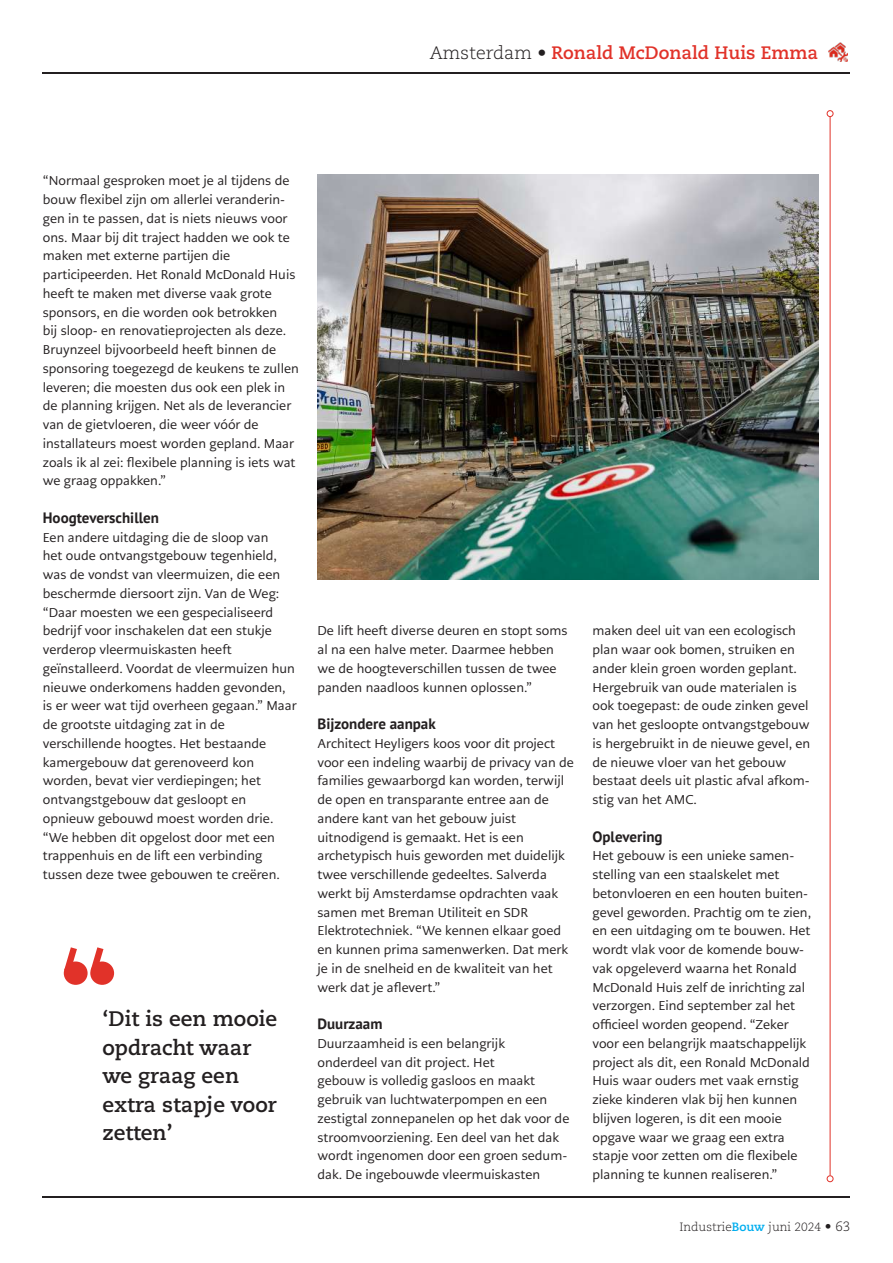
<style>
.page{position:relative;width:893px;height:1263px;background:#fff}
.page>*{position:absolute;margin:0;border:0;box-sizing:border-box;transform-origin:0 0}
.t1{font:700 21px/28.5px "Caecilia LT Pro 75";color:#231f20}
.t2{font:700 18px "Caecilia LT Pro 75";color:#e13229}
.t3{font:700 15px "PT Sans";color:#231f20}
.t4{font:12.75px/18.8px "PMN Caecilia Sans Text";color:#231f20}
.t5{font:300 12px "Caecilia LT Pro 45";color:#231f20}
.s1{font-family:"Caecilia LT Pro 45";font-weight:300;color:#231f20}
.s2{font-family:"Caecilia LT Pro 75";font-weight:700;color:#00aeef}
.s3{font-size:13.5px}
</style>
<div class="page">
<hr style="left:43px;top:72px;width:807px;height:1px;background:#231f20">
<hr style="left:43px;top:1197px;width:807px;height:1px;background:#231f20">
<div style="left:64px;top:961px;width:24px;height:24px;background:#e13229;border-radius:50%"></div>
<svg style="left:64px;top:947px;width:13px;height:24px"></svg>
<div style="left:90px;top:961px;width:24px;height:24px;background:#e13229;border-radius:50%"></div>
<svg style="left:91px;top:947px;width:12px;height:22px"></svg>
<hr style="left:830px;top:117px;width:1px;height:1058px;background:#e13229">
<div style="left:827px;top:110px;width:6px;height:7px;border:1px solid #e13229;border-radius:50%"></div>
<div style="left:827px;top:1175px;width:6px;height:7px;border:1px solid #e13229;border-radius:50%"></div>
<img style="left:829px;top:43px;width:19px;height:19px">
<img style="left:317px;top:175px;width:501px;height:404px">
<h2 class="t2" style="left:430px;top:40px;width:390px"><span class="s1">Amsterdam •</span> Ronald McDonald Huis Emma</h2>
<p class="t4" style="left:43px;top:171px;width:257px">“Normaal gesproken moet je al tijdens de bouw flexibel zijn om allerlei veranderin&shy;gen in te passen, dat is niets nieuws voor ons. Maar bij dit traject hadden we ook te maken met externe partijen die participeerden. Het Ronald McDonald Huis heeft te maken met diverse vaak grote sponsors, en die worden ook betrokken<br>bij sloop- en renovatieprojecten als deze.<br>Bruynzeel bijvoorbeeld heeft binnen de sponsoring toegezegd de keukens te zullen leveren; die moesten dus ook een plek in de planning krijgen. Net als de leverancier van de gietvloeren, die weer vóór de installateurs moest worden gepland. Maar zoals ik al zei: flexibele planning is iets wat we graag oppakken.”</p>
<p class="t3" style="left:43px;top:508px;width:118px">Hoogteverschillen</p>
<p class="t4" style="left:43px;top:528px;width:255px">Een andere uitdaging die de sloop van<br>het oude ontvangstgebouw tegenhield, was de vondst van vleermuizen, die een beschermde diersoort zijn. Van de Weg: “Daar moesten we een gespecialiseerd bedrijf voor inschakelen dat een stukje verderop vleermuiskasten heeft geïnstalleerd. Voordat de vleermuizen hun nieuwe onderkomens hadden gevonden, is er weer wat tijd overheen gegaan.” Maar de grootste uitdaging zat in de verschillende hoogtes. Het bestaande kamergebouw dat gerenoveerd kon worden, bevat vier verdiepingen; het ontvangstgebouw dat gesloopt en opnieuw gebouwd moest worden drie. “We hebben dit opgelost door met een trappenhuis en de lift een verbinding tussen deze twee gebouwen te creëren.</p>
<h1 class="t1" style="left:102px;top:1004px;width:176px">‘Dit is een mooie opdracht waar we graag een extra stapje voor zetten’</h1>
<p class="t4" style="left:317px;top:621px;width:252px">De lift heeft diverse deuren en stopt soms al na een halve meter. Daarmee hebben we de hoogteverschillen tussen de twee panden naadloos kunnen oplossen.”</p>
<p class="t3" style="left:317px;top:714px;width:120px">Bijzondere aanpak</p>
<p class="t4" style="left:317px;top:734px;width:258px">Architect Heyligers koos voor dit project voor een indeling waarbij de privacy van de families gewaarborgd kan worden, terwijl de open en transparante entree aan de andere kant van het gebouw juist uitnodigend is gemaakt. Het is een archetypisch huis geworden met duidelijk twee verschillende gedeeltes. Salverda werkt bij Amsterdamse opdrachten vaak samen met Breman Utiliteit en SDR Elektrotechniek. “We kennen elkaar goed en kunnen prima samenwerken. Dat merk je in de snelheid en de kwaliteit van het werk dat je aflevert.”</p>
<p class="t3" style="left:317px;top:1014px;width:66px">Duurzaam</p>
<p class="t4" style="left:317px;top:1034px;width:253px">Duurzaamheid is een belangrijk<br>onderdeel van dit project. Het<br>gebouw is volledig gasloos en maakt gebruik van luchtwaterpompen en een zestigtal zonnepanelen op het dak voor de stroomvoorziening. Een deel van het dak wordt ingenomen door een groen sedum&shy;dak. De ingebouwde vleermuiskasten</p>
<p class="t4" style="left:592px;top:621px;width:219px">maken deel uit van een ecologisch plan waar ook bomen, struiken en ander klein groen worden geplant.<br>Hergebruik van oude materialen is ook toegepast: de oude zinken gevel van het gesloopte ontvangstgebouw is hergebruikt in de nieuwe gevel, en de nieuwe vloer van het gebouw bestaat deels uit plastic afval afkom&shy;stig van het AMC.</p>
<p class="t3" style="left:592px;top:826px;width:72px">Oplevering</p>
<p class="t4" style="left:592px;top:846px;width:220px">Het gebouw is een unieke samen&shy;stelling van een staalskelet met betonvloeren en een houten buiten&shy;gevel geworden. Prachtig om te zien, en een uitdaging om te bouwen. Het wordt vlak voor de komende bouw&shy;vak opgeleverd waarna het Ronald McDonald Huis zelf de inrichting zal verzorgen. Eind september zal het officieel worden geopend. “Zeker voor een belangrijk maatschappelijk project als dit, een Ronald McDonald Huis waar ouders met vaak ernstig zieke kinderen vlak bij hen kunnen blijven logeren, is dit een mooie opgave waar we graag een extra stapje voor zetten om die flexibele planning te kunnen realiseren.”</p>
<p class="t5" style="left:679px;top:1219px;width:172px">Industrie<span class="s2">Bouw</span> juni 2024 <span class="s3">• 63</span></p>
</div>
